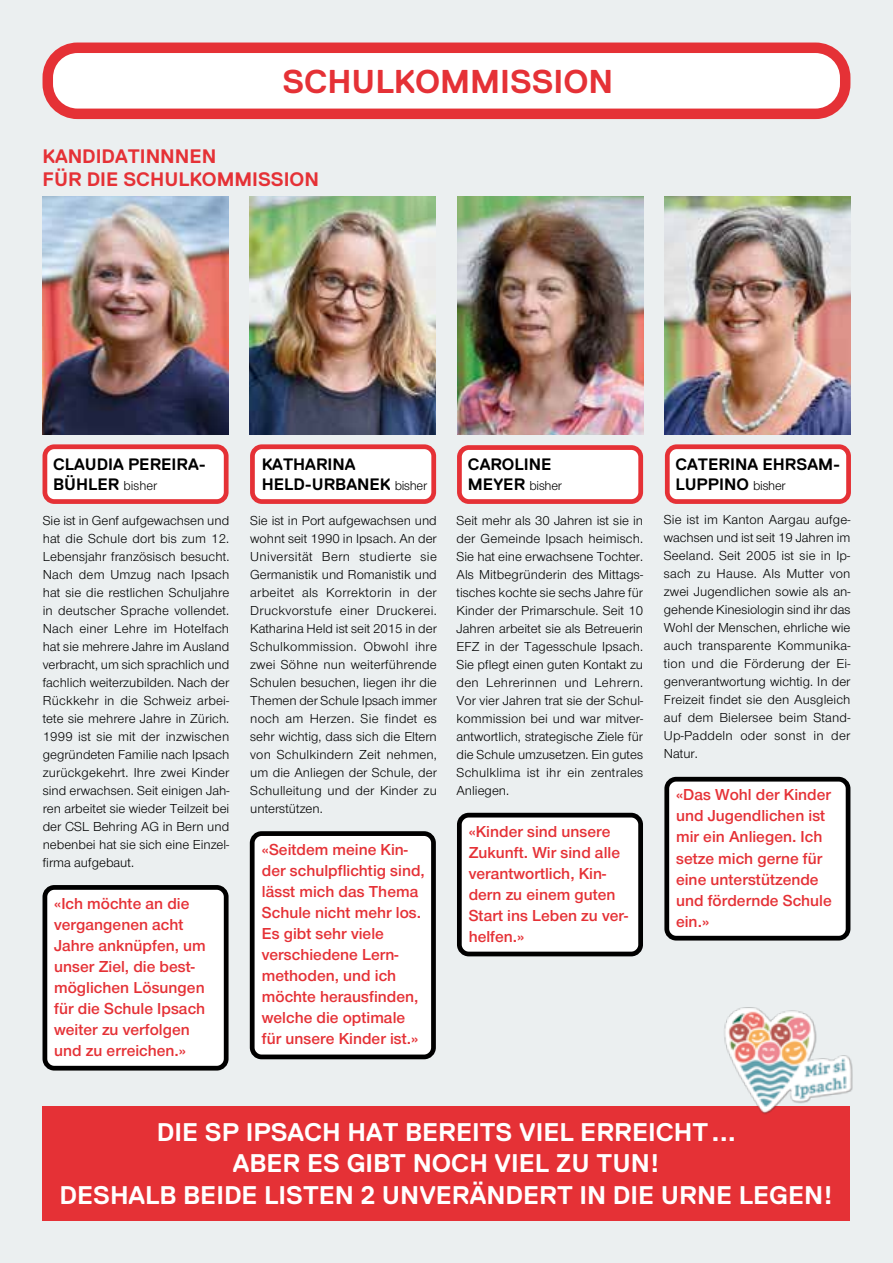
<style>
.page{position:relative;width:893px;height:1263px;background:#ebeff0}
.page>*{position:absolute;margin:0;border:0;box-sizing:border-box;transform-origin:0 0}
.t1{font:700 33px "Replica";color:#e53136}
.t2{font:700 25.5px/31.5px "Replica";color:#fff;text-align:center}
.t3{font:700 19.5px/22.5px "Replica";color:#e53136}
.t4{font:16.5px/21px "Nimbus San Nov Sem Bol";color:#e53136}
.t5{font:700 16.5px/19.5px "Replica";color:#000}
.t6{font:13.5px/18px "Nimbus San Nov";letter-spacing:.005em;color:#000;text-align:justify}
.s1{font-family:"Nimbus San Nov";font-weight:400;font-size:13.5px}
.s2{font-family:"Replica";font-weight:700;font-size:16.5px}
</style>
<div class="page">
<div style="left:48px;top:48px;width:797px;height:66px;background:#fff;border-radius:30px"></div>
<div style="left:43px;top:43px;width:807px;height:76px;border:10px solid #e53136;border-radius:30px"></div>
<div style="left:45px;top:447px;width:181px;height:54px;background:#fff;border-radius:9px"></div>
<div style="left:43px;top:444px;width:186px;height:60px;border:5px solid #e53136;border-radius:9px"></div>
<div style="left:252px;top:447px;width:182px;height:54px;background:#fff;border-radius:9px"></div>
<div style="left:250px;top:444px;width:186px;height:60px;border:5px solid #e53136;border-radius:9px"></div>
<div style="left:459px;top:448px;width:182px;height:53px;background:#fff;border-radius:9px"></div>
<div style="left:457px;top:445px;width:186px;height:59px;border:5px solid #e53136;border-radius:9px"></div>
<div style="left:667px;top:447px;width:182px;height:54px;background:#fff;border-radius:9px"></div>
<div style="left:665px;top:444px;width:186px;height:60px;border:5px solid #e53136;border-radius:9px"></div>
<div style="left:45px;top:887px;width:181px;height:181px;background:#fff;border-radius:9px"></div>
<div style="left:43px;top:885px;width:186px;height:185px;border:5px solid #000;border-radius:9px"></div>
<div style="left:252px;top:833px;width:181px;height:224px;background:#fff;border-radius:9px"></div>
<div style="left:250px;top:831px;width:186px;height:228px;border:5px solid #000;border-radius:9px"></div>
<div style="left:459px;top:815px;width:182px;height:139px;background:#fff;border-radius:9px"></div>
<div style="left:457px;top:813px;width:186px;height:143px;border:5px solid #000;border-radius:9px"></div>
<div style="left:667px;top:779px;width:181px;height:159px;background:#fff;border-radius:9px"></div>
<div style="left:664px;top:777px;width:186px;height:163px;border:5px solid #000;border-radius:9px"></div>
<img style="left:250px;top:196px;width:186px;height:238px">
<img style="left:457px;top:196px;width:186px;height:238px">
<img style="left:664px;top:196px;width:186px;height:238px">
<div style="left:43px;top:1106px;width:807px;height:114px;background:#e53136"></div>
<img style="left:716px;top:1007px;width:137px;height:109px">
<img style="left:43px;top:196px;width:186px;height:238px">
<h1 class="t1" style="left:282px;top:63px;width:332px">SCHULKOMMISSION</h1>
<h3 class="t3" style="left:43px;top:145px;width:278px">KANDIDATINNNEN<br>FÜR DIE SCHULKOMMISSION</h3>
<p class="t5" style="left:53px;top:455px;width:154px">CLAUDIA PEREIRA-<br>BÜHLER <span class="s1">bisher</span></p>
<p class="t5" style="left:262px;top:455px;width:167px">KATHARINA<br>HELD-URBANEK <span class="s1">bisher</span></p>
<p class="t5" style="left:468px;top:455px;width:85px">CAROLINE</p>
<p class="t6" style="left:468px;top:476px;width:95px"><span class="s2">MEYER</span> bisher</p>
<p class="t5" style="left:675px;top:455px;width:166px">CATERINA EHRSAM-<br>LUPPINO <span class="s1">bisher</span></p>
<p class="t6" style="left:43px;top:511px;width:188px">Sie ist in Genf aufgewachsen und hat die Schule dort bis zum 12.<br>Lebensjahr französisch besucht.<br>Nach dem Umzug nach Ipsach hat sie die restlichen Schuljahre in deutscher Sprache vollendet.<br>Nach einer Lehre im Hotelfach hat sie mehrere Jahre im Ausland verbracht, um sich sprachlich und fachlich weiterzubilden. Nach der Rückkehr in die Schweiz arbei&shy;tete sie mehrere Jahre in Zürich.<br>1999 ist sie mit der inzwischen gegründeten Familie nach Ipsach zurückgekehrt. Ihre zwei Kinder sind erwachsen. Seit einigen Jah&shy;ren arbeitet sie wieder Teilzeit bei der CSL Behring AG in Bern und nebenbei hat sie sich eine Einzel&shy;firma aufgebaut.</p>
<p class="t6" style="left:250px;top:511px;width:188px">Sie ist in Port aufgewachsen und wohnt seit 1990 in Ipsach. An der Universität Bern studierte sie Germanistik und Romanistik und arbeitet als Korrektorin in der Druckvorstufe einer Druckerei.<br>Katharina Held ist seit 2015 in der Schulkommission. Obwohl ihre zwei Söhne nun weiterführende Schulen besuchen, liegen ihr die Themen der Schule Ipsach immer noch am Herzen. Sie findet es sehr wichtig, dass sich die Eltern von Schulkindern Zeit nehmen, um die Anliegen der Schule, der Schulleitung und der Kinder zu unterstützen.</p>
<p class="t6" style="left:457px;top:511px;width:188px">Seit mehr als 30 Jahren ist sie in der Gemeinde Ipsach heimisch.<br>Sie hat eine erwachsene Tochter.<br>Als Mitbegründerin des Mittags&shy;tisches kochte sie sechs Jahre für Kinder der Primarschule. Seit 10<br>Jahren arbeitet sie als Betreuerin EFZ in der Tagesschule Ipsach.<br>Sie pflegt einen guten Kontakt zu den Lehrerinnen und Lehrern.<br>Vor vier Jahren trat sie der Schul&shy;kommission bei und war mitver&shy;antwortlich, strategische Ziele für die Schule umzusetzen. Ein gutes Schulklima ist ihr ein zentrales Anliegen.</p>
<p class="t6" style="left:664px;top:511px;width:188px">Sie ist im Kanton Aargau aufge&shy;wachsen und ist seit 19 Jahren im Seeland. Seit 2005 ist sie in Ip&shy;sach zu Hause. Als Mutter von zwei Jugendlichen sowie als an&shy;gehende Kinesiologin sind ihr das Wohl der Menschen, ehrliche wie auch transparente Kommunika&shy;tion und die Förderung der Ei&shy;genverantwortung wichtig. In der Freizeit findet sie den Ausgleich auf dem Bielersee beim Stand-Up-Paddeln oder sonst in der Natur.</p>
<p class="t4" style="left:54px;top:893px;width:153px">«Ich möchte an die vergangenen acht<br>Jahre anknüpfen, um unser Ziel, die best&shy;möglichen Lösungen für die Schule Ipsach weiter zu verfolgen und zu erreichen.»</p>
<p class="t4" style="left:676px;top:784px;width:157px">«Das Wohl der Kinder und Jugendlichen ist mir ein Anliegen. Ich setze mich gerne für eine unterstützende und fördernde Schule ein.»</p>
<p class="t4" style="left:469px;top:820px;width:161px">«Kinder sind unsere<br>Zukunft. Wir sind alle verantwortlich, Kin&shy;dern zu einem guten<br>Start ins Leben zu ver&shy;helfen.»</p>
<p class="t4" style="left:262px;top:839px;width:165px">«Seitdem meine Kin&shy;der schulpflichtig sind, lässt mich das Thema<br>Schule nicht mehr los.<br>Es gibt sehr viele verschiedene Lern&shy;methoden, und ich möchte herausfinden, welche die optimale für unsere Kinder ist.»</p>
<h2 class="t2" style="left:60px;top:1116px;width:775px">DIE SP IPSACH HAT BEREITS VIEL ERREICHT...<br>ABER ES GIBT NOCH VIEL ZU TUN!<br>DESHALB BEIDE LISTEN 2 UNVERÄNDERT IN DIE URNE LEGEN!</h2>
</div>
